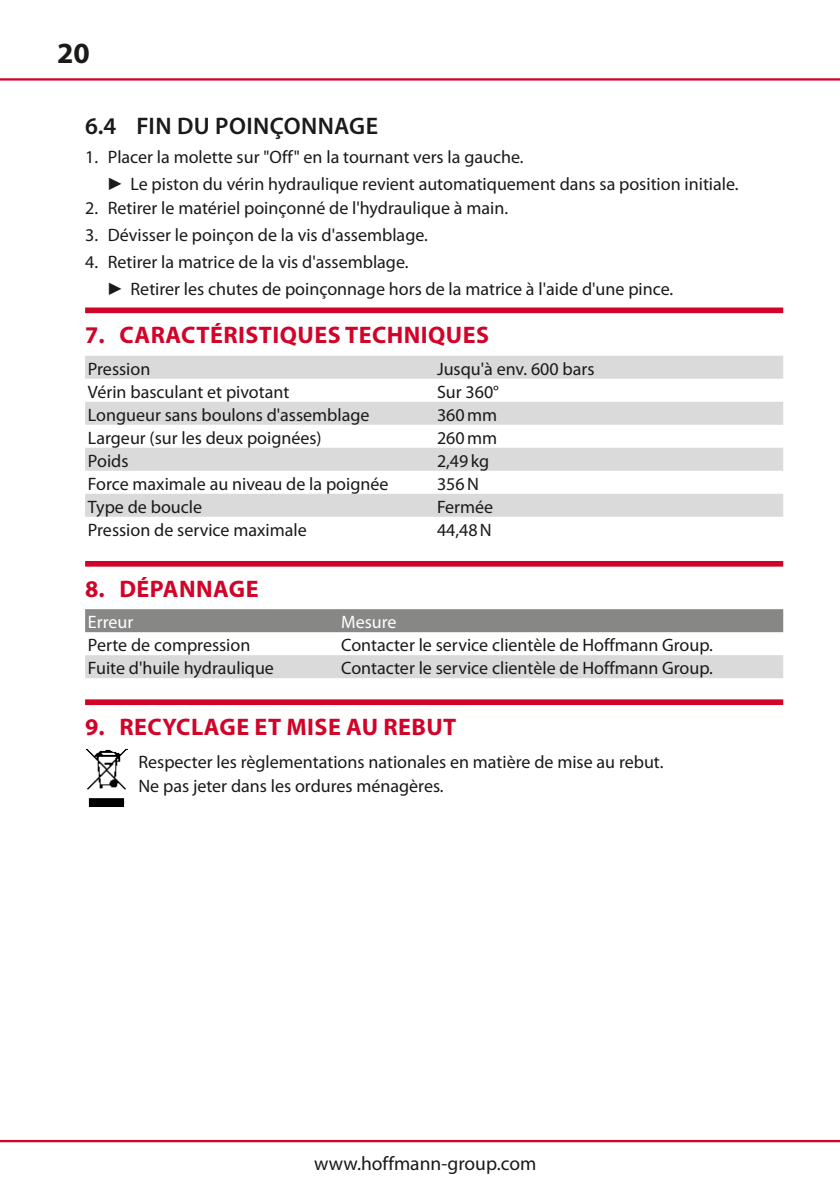
<style>
.page{position:relative;width:840px;height:1191px;background:#fff}
.page>*{position:absolute;margin:0;border:0;box-sizing:border-box;transform-origin:0 0}
.t1{font:700 29.4px "Myriad Pro";color:#1a1a18}
.t2{font:700 24px "Myriad Pro";letter-spacing:.02em;color:#d20328}
.t3{font:600 24px "Myriad Pro";letter-spacing:.02em;color:#1a1a18}
.t4{font:19.4px "Myriad Pro";color:#1a1a18}
.t5{font:18px/26.8px "Myriad Pro";color:#1a1a18}
.t6{font:18px "Myriad Pro";color:#fff}
.s1{font-weight:900}
</style>
<div class="page">
<hr style="left:0;top:1140px;width:839px;height:2px;background:#d20328">
<div style="left:85px;top:307px;width:697px;height:6px;background:#d20328"></div>
<div style="left:85px;top:561px;width:697px;height:5px;background:#d20328"></div>
<div style="left:85px;top:699px;width:697px;height:6px;background:#d20328"></div>
<svg style="left:85px;top:356px;width:697px;height:161px;fill:#dadada"></svg>
<div style="left:85px;top:609px;width:697px;height:23px;background:#878786"></div>
<div style="left:85px;top:655px;width:697px;height:23px;background:#dadada"></div>
<img style="left:86px;top:749px;width:41px;height:58px">
<hr style="left:0;top:78px;width:839px;height:3px;background:#d20328">
<h1 class="t1" style="left:57px;top:37px;width:34px">20</h1>
<h2 class="t3" style="left:85px;top:112px;width:294px">6.4 FIN DU POINÇONNAGE</h2>
<p class="t5" style="left:108px;top:144px;width:632px;text-indent:-23px">1. Placer la molette sur "Off" en la tournant vers la gauche.<br><span class="s1">▶</span> Le piston du vérin hydraulique revient automatiquement dans sa position initiale.</p>
<p class="t5" style="left:85px;top:195px;width:424px">2. Retirer le matériel poinçonné de l'hydraulique à main.</p>
<p class="t5" style="left:85px;top:222px;width:344px">3. Dévisser le poinçon de la vis d'assemblage.</p>
<p class="t5" style="left:108px;top:249px;width:566px;text-indent:-23px">4. Retirer la matrice de la vis d'assemblage.<br><span class="s1">▶</span> Retirer les chutes de poinçonnage hors de la matrice à l'aide d'une pince.</p>
<h2 class="t2" style="left:85px;top:322px;width:405px">7. CARACTÉRISTIQUES TECHNIQUES</h2>
<p class="t5" style="left:88px;top:356px;width:64px">Pression</p>
<p class="t5" style="left:437px;top:356px;width:159px">Jusqu'à env. 600 bars</p>
<p class="t5" style="left:88px;top:379px;width:203px">Vérin basculant et pivotant</p>
<p class="t5" style="left:437px;top:379px;width:63px">Sur 360°</p>
<p class="t5" style="left:88px;top:402px;width:283px">Longueur sans boulons d'assemblage</p>
<p class="t5" style="left:437px;top:402px;width:61px">360mm</p>
<p class="t5" style="left:88px;top:425px;width:235px">Largeur (sur les deux poignées)</p>
<p class="t5" style="left:437px;top:425px;width:61px">260mm</p>
<p class="t5" style="left:88px;top:448px;width:42px">Poids</p>
<p class="t5" style="left:437px;top:448px;width:54px">2,49kg</p>
<p class="t5" style="left:88px;top:471px;width:302px">Force maximale au niveau de la poignée</p>
<p class="t5" style="left:437px;top:471px;width:43px">356N</p>
<p class="t5" style="left:88px;top:494px;width:116px">Type de boucle</p>
<p class="t5" style="left:437px;top:494px;width:58px">Fermée</p>
<p class="t5" style="left:88px;top:517px;width:220px">Pression de service maximale</p>
<p class="t5" style="left:437px;top:517px;width:56px">44,48N</p>
<h2 class="t2" style="left:85px;top:575px;width:175px">8. DÉPANNAGE</h2>
<p class="t6" style="left:88px;top:612px;width:47px">Erreur</p>
<p class="t6" style="left:341px;top:612px;width:57px">Mesure</p>
<p class="t5" style="left:88px;top:632px;width:164px">Perte de compression</p>
<p class="t5" style="left:341px;top:632px;width:373px">Contacter le service clientèle de Hoffmann Group.</p>
<p class="t5" style="left:88px;top:655px;width:187px">Fuite d'huile hydraulique</p>
<p class="t5" style="left:341px;top:655px;width:373px">Contacter le service clientèle de Hoffmann Group.</p>
<h2 class="t2" style="left:85px;top:713px;width:372px">9. RECYCLAGE ET MISE AU REBUT</h2>
<p class="t5" style="left:138px;top:750px;width:526px;line-height:24px">Respecter les règlementations nationales en matière de mise au rebut.<br>Ne pas jeter dans les ordures ménagères.</p>
<p class="t4" style="left:314px;top:1152px;width:223px">www.hoffmann-group.com</p>
</div>
